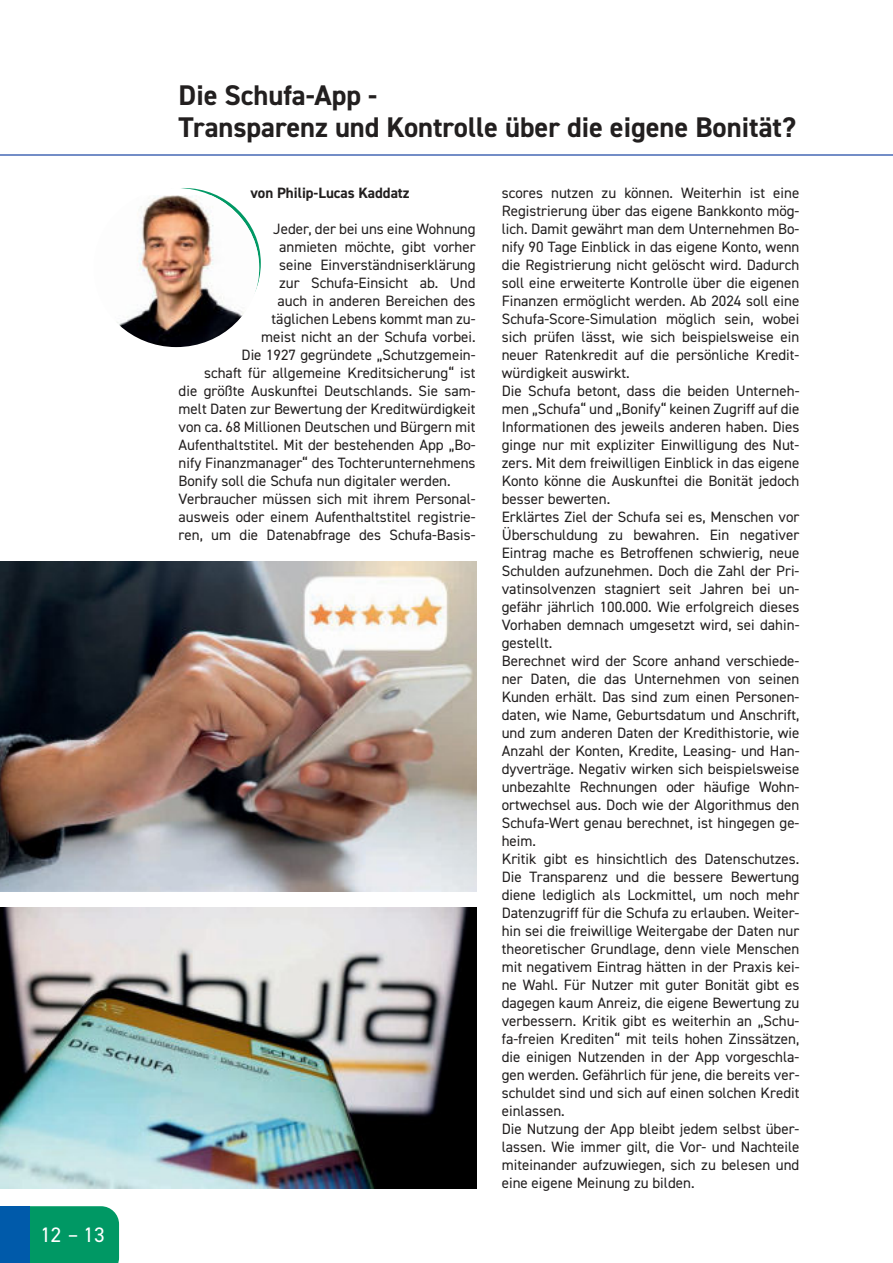
<style>
.page{position:relative;width:893px;height:1263px;background:#fff}
.page>*{position:absolute;margin:0;border:0;box-sizing:border-box;transform-origin:0 0}
.t1{font:700 28.5px/31.5px "DIN2014";color:#221f1f}
.t2{font:21px "DIN2014";color:#fff}
.t3{font:15px/18px "DIN2014";color:#221f1f}
.t4{font:700 15px "DIN2014";color:#221f1f}
</style>
<div class="page">
<img style="left:0;top:908px;width:476px;height:280px">
<img style="left:0;top:562px;width:476px;height:329px">
<hr style="left:0;top:154px;width:893px;height:2px;background:#738dc7">
<img style="left:117px;top:195px;width:142px;height:152px">
<div style="left:30px;top:1206px;width:89px;height:57px;background:#009864"></div>
<div style="left:0;top:1206px;width:30px;height:57px;background:#005aaa"></div>
<h2 class="t2" style="left:40px;top:1224px;width:66px">12 – 13</h2>
<h1 class="t1" style="left:179px;top:80px;width:619px">Die Schufa-App -<br>Transparenz und Kontrolle über die eigene Bonität?</h1>
<p class="t4" style="left:251px;top:185px;width:161px">von Philip-Lucas Kaddatz</p>
<p class="t3" style="left:273px;top:220px;width:204px">Jeder, der bei uns eine Wohnung</p>
<p class="t3" style="left:279px;top:238px;width:198px">anmieten möchte, gibt vorher</p>
<p class="t3" style="left:279px;top:256px;width:198px">seine Einverständniserklärung</p>
<p class="t3" style="left:279px;top:274px;width:198px">zur Schufa-Einsicht ab. Und</p>
<p class="t3" style="left:278px;top:292px;width:199px">auch in anderen Bereichen des</p>
<p class="t3" style="left:272px;top:310px;width:206px">täglichen Lebens kommt man zu-</p>
<p class="t3" style="left:261px;top:328px;width:216px">meist nicht an der Schufa vorbei.</p>
<p class="t3" style="left:242px;top:346px;width:236px">Die 1927 gegründete „Schutzgemein-</p>
<p class="t3" style="left:204px;top:364px;width:273px">schaft für allgemeine Kreditsicherung“ ist</p>
<p class="t3" style="left:179px;top:382px;width:298px">die größte Auskunftei Deutschlands. Sie sam-</p>
<p class="t3" style="left:179px;top:400px;width:299px">melt Daten zur Bewertung der Kreditwürdigkeit</p>
<p class="t3" style="left:179px;top:418px;width:299px">von ca. 68 Millionen Deutschen und Bürgern mit</p>
<p class="t3" style="left:179px;top:436px;width:298px">Aufenthaltstitel. Mit der bestehenden App „Bo-</p>
<p class="t3" style="left:179px;top:454px;width:299px">nify Finanzmanager“ des Tochterunternehmens</p>
<p class="t3" style="left:179px;top:472px;width:274px">Bonify soll die Schufa nun digitaler werden.</p>
<p class="t3" style="left:179px;top:490px;width:299px">Verbraucher müssen sich mit ihrem Personal-</p>
<p class="t3" style="left:179px;top:508px;width:299px">ausweis oder einem Aufenthaltstitel registrie-</p>
<p class="t3" style="left:179px;top:526px;width:299px">ren, um die Datenabfrage des Schufa-Basis-</p>
<p class="t3" style="left:502px;top:184px;width:299px">scores nutzen zu können. Weiterhin ist eine Registrierung über das eigene Bankkonto mög&shy;lich. Damit gewährt man dem Unternehmen Bo&shy;nify 90 Tage Einblick in das eigene Konto, wenn die Registrierung nicht gelöscht wird. Dadurch soll eine erweiterte Kontrolle über die eigenen Finanzen ermöglicht werden. Ab 2024 soll eine Schufa-Score-Simulation möglich sein, wobei sich prüfen lässt, wie sich beispielsweise ein neuer Ratenkredit auf die persönliche Kredit&shy;würdigkeit auswirkt.<br>Die Schufa betont, dass die beiden Unterneh&shy;men „Schufa“ und „Bonify“ keinen Zugriff auf die Informationen des jeweils anderen haben. Dies ginge nur mit expliziter Einwilligung des Nut&shy;zers. Mit dem freiwilligen Einblick in das eigene Konto könne die Auskunftei die Bonität jedoch besser bewerten.<br>Erklärtes Ziel der Schufa sei es, Menschen vor Überschuldung zu bewahren. Ein negativer Eintrag mache es Betroffenen schwierig, neue Schulden aufzunehmen. Doch die Zahl der Pri&shy;vatinsolvenzen stagniert seit Jahren bei un&shy;gefähr jährlich 100.000. Wie erfolgreich dieses Vorhaben demnach umgesetzt wird, sei dahin&shy;gestellt.<br>Berechnet wird der Score anhand verschiede&shy;ner Daten, die das Unternehmen von seinen Kunden erhält. Das sind zum einen Personen&shy;daten, wie Name, Geburtsdatum und Anschrift, und zum anderen Daten der Kredithistorie, wie Anzahl der Konten, Kredite, Leasing- und Han&shy;dyverträge. Negativ wirken sich beispielsweise unbezahlte Rechnungen oder häufige Wohn&shy;ortwechsel aus. Doch wie der Algorithmus den Schufa-Wert genau berechnet, ist hingegen ge&shy;heim.<br>Kritik gibt es hinsichtlich des Datenschutzes.<br>Die Transparenz und die bessere Bewertung diene lediglich als Lockmittel, um noch mehr Datenzugriff für die Schufa zu erlauben. Weiter&shy;hin sei die freiwillige Weitergabe der Daten nur theoretischer Grundlage, denn viele Menschen mit negativem Eintrag hätten in der Praxis kei&shy;ne Wahl. Für Nutzer mit guter Bonität gibt es dagegen kaum Anreiz, die eigene Bewertung zu verbessern. Kritik gibt es weiterhin an „Schu&shy;fa-freien Krediten“ mit teils hohen Zinssätzen, die einigen Nutzenden in der App vorgeschla&shy;gen werden. Gefährlich für jene, die bereits ver&shy;schuldet sind und sich auf einen solchen Kredit einlassen.<br>Die Nutzung der App bleibt jedem selbst über&shy;lassen. Wie immer gilt, die Vor- und Nachteile miteinander aufzuwiegen, sich zu belesen und eine eigene Meinung zu bilden.</p>
</div>
